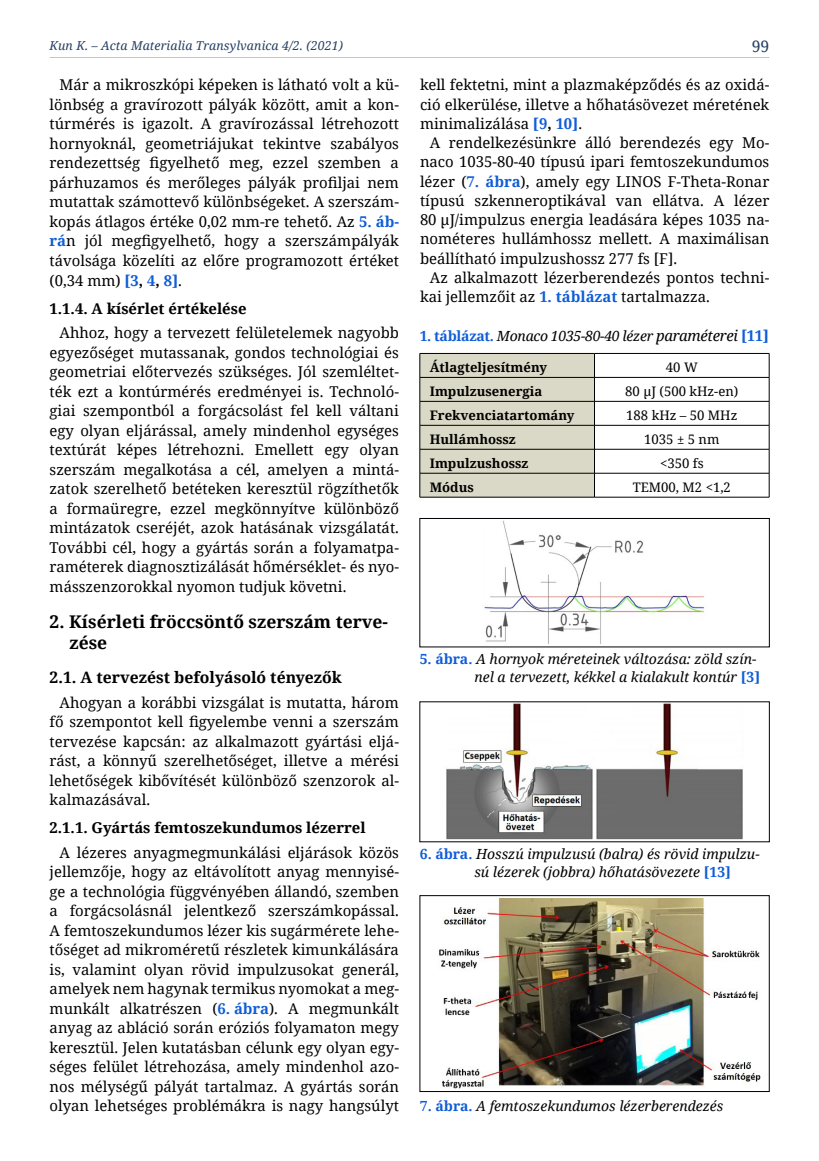
<style>
.page{position:relative;width:819px;height:1161px;background:#fff}
.page>*{position:absolute;margin:0;border:0;box-sizing:border-box;transform-origin:0 0}
.t1{font:700 17.5px/21.2px "Noto Serif";color:#000}
.t2{font:700 15.75px "Noto Serif";color:#000}
.t3{font:15.75px "Noto Serif";color:#244061}
.t4{font:14.88px/19.6px "Noto Serif";color:#000;text-align:justify}
.t5{font:700 14.88px "Noto Serif";color:#000}
.t6{font:italic 14px/17.5px "Noto Serif";color:#000;text-align:right}
.t7{font:italic 14px "Noto Serif";letter-spacing:-.02em;color:#000}
.t8{font:700 13.12px "Noto Serif";color:#000}
.t9{font:13.12px "Noto Serif";color:#000}
.t10{font:italic 12.25px "Noto Serif";letter-spacing:.01em;color:#244061}
.s1{font-weight:700;color:#0f5dd8}
.s2{font-weight:700}
.s3{font-weight:700;font-style:normal;color:#0f5dd8}
.s4{font-size:14.88px}
.s5{font-weight:700;font-style:normal;font-size:14.88px;color:#0f5dd8}
</style>
<div class="page">
<hr style="left:50px;top:57px;width:719px;height:1px;background:#c6c6c6">
<img style="left:484px;top:520px;width:220px;height:124px">
<div style="left:419px;top:518px;width:350px;height:129px;border:1px solid #000"></div>
<img style="left:446px;top:704px;width:297px;height:136px">
<img style="left:439px;top:898px;width:322px;height:191px">
<div style="left:420px;top:895px;width:349px;height:196px;border:1px solid #000"></div>
<hr style="left:594px;top:353px;width:175px;height:1px;background:#000">
<hr style="left:594px;top:377px;width:175px;height:1px;background:#000">
<hr style="left:594px;top:401px;width:175px;height:1px;background:#000">
<hr style="left:594px;top:425px;width:175px;height:1px;background:#000">
<hr style="left:594px;top:449px;width:175px;height:1px;background:#000">
<hr style="left:594px;top:473px;width:175px;height:1px;background:#000">
<svg style="left:419px;top:353px;width:176px;height:144px;background:#cfcdbc"></svg>
<svg style="left:768px;top:354px;width:1px;height:143px"></svg>
<hr style="left:419px;top:497px;width:175px;height:1px;background:#000">
<hr style="left:594px;top:497px;width:175px;height:1px;background:#000">
<p class="t10" style="left:50px;top:37px;width:295px">Kun K. – Acta Materialia Transylvanica 4/2. (2021)</p>
<p class="t3" style="left:751px;top:35px;width:19px">99</p>
<p class="t4" style="left:50px;top:75px;width:351px;text-indent:10px">Már a mikroszkópi képeken is látható volt a kü&shy;lönbség a gravírozott pályák között, amit a kon&shy;túrmérés is igazolt. A gravírozással létrehozott hornyoknál, geometriájukat tekintve szabályos rendezettség figyelhető meg, ezzel szemben a párhuzamos és merőleges pályák profiljai nem mutattak számottevő különbségeket. A szerszám&shy;kopás átlagos értéke 0,02 mm-re tehető. Az <span class="s1">5. áb&shy;rá</span>n jól megfigyelhető, hogy a szerszámpályák távolsága közelíti az előre programozott értéket (0,34 mm) <span class="s1">[3</span><span class="s2">,</span> <span class="s1">4</span><span class="s2">,</span> <span class="s1">8]</span>.</p>
<p class="t5" style="left:50px;top:298px;width:198px">1.1.4. A kísérlet értékelése</p>
<p class="t4" style="left:50px;top:322px;width:351px;text-indent:10px">Ahhoz, hogy a tervezett felületelemek nagyobb egyezőséget mutassanak, gondos technológiai és geometriai előtervezés szükséges. Jól szemléltet&shy;ték ezt a kontúrmérés eredményei is. Technoló&shy;giai szempontból a forgácsolást fel kell váltani egy olyan eljárással, amely mindenhol egységes textúrát képes létrehozni. Emellett egy olyan szerszám megalkotása a cél, amelyen a mintá&shy;zatok szerelhető betéteken keresztül rögzíthetők a formaüregre, ezzel megkönnyítve különböző mintázatok cseréjét, azok hatásának vizsgálatát.<br>További cél, hogy a gyártás során a folyamatpa&shy;raméterek diagnosztizálását hőmérséklet- és nyo&shy;másszenzorokkal nyomon tudjuk követni.</p>
<p class="t1" style="left:69px;top:610px;width:320px;text-indent:-20px">2. Kísérleti fröccsöntő szerszám terve&shy;zése</p>
<p class="t2" style="left:50px;top:666px;width:294px">2.1. A tervezést befolyásoló tényezők</p>
<p class="t4" style="left:50px;top:692px;width:351px;text-indent:10px">Ahogyan a korábbi vizsgálat is mutatta, három fő szempontot kell figyelembe venni a szerszám tervezése kapcsán: az alkalmazott gyártási eljá&shy;rást, a könnyű szerelhetőséget, illetve a mérési lehetőségek kibővítését különböző szenzorok al&shy;kalmazásával.</p>
<p class="t5" style="left:50px;top:817px;width:317px">2.1.1. Gyártás femtoszekundumos lézerrel</p>
<p class="t4" style="left:50px;top:842px;width:351px;text-indent:10px">A lézeres anyagmegmunkálási eljárások közös jellemzője, hogy az eltávolított anyag mennyisé&shy;ge a technológia függvényében állandó, szemben a forgácsolásnál jelentkező szerszámkopással.<br>A femtoszekundumos lézer kis sugármérete lehe&shy;tőséget ad mikroméretű részletek kimunkálására is, valamint olyan rövid impulzusokat generál, amelyek nem hagynak termikus nyomokat a meg&shy;munkált alkatrészen (<span class="s1">6. ábra</span>). A megmunkált anyag az abláció során eróziós folyamaton megy keresztül. Jelen kutatásban célunk egy olyan egy&shy;séges felület létrehozása, amely mindenhol azo&shy;nos mélységű pályát tartalmaz. A gyártás során olyan lehetséges problémákra is nagy hangsúlyt</p>
<p class="t4" style="left:420px;top:75px;width:351px">kell fektetni, mint a plazmaképződés és az oxidá&shy;ció elkerülése, illetve a hőhatásövezet méretének minimalizálása <span class="s1">[9</span><span class="s2">,</span> <span class="s1">10]</span>.</p>
<p class="t4" style="left:420px;top:133px;width:351px;text-indent:10px">A rendelkezésünkre álló berendezés egy Mo&shy;naco 1035-80-40 típusú ipari femtoszekundumos lézer (<span class="s1">7. ábra</span>), amely egy LINOS F-Theta-Ronar típusú szkenneroptikával van ellátva. A lézer 80 μJ/impulzus energia leadására képes 1035 na&shy;nométeres hullámhossz mellett. A maximálisan beállítható impulzushossz 277 fs [F].</p>
<p class="t4" style="left:420px;top:267px;width:351px;text-indent:10px">Az alkalmazott lézerberendezés pontos techni&shy;kai jellemzőit az <span class="s1">1. táblázat</span> tartalmazza.</p>
<p class="t7" style="left:419px;top:327px;width:351px"><span class="s3">1. táblázat.</span> Monaco 1035-80-40 lézer <span class="s4">paraméterei</span> <span class="s5">[11]</span></p>
<p class="t8" style="left:429px;top:358px;width:119px">Átlagteljesítmény</p>
<p class="t9" style="left:666px;top:359px;width:33px">40 W</p>
<p class="t8" style="left:429px;top:382px;width:114px">Impulzusenergia</p>
<p class="t9" style="left:625px;top:383px;width:115px">80 μJ (500 kHz-en)</p>
<p class="t8" style="left:429px;top:406px;width:146px">Frekvenciatartomány</p>
<p class="t9" style="left:626px;top:407px;width:113px">188 kHz – 50 MHz</p>
<p class="t8" style="left:429px;top:430px;width:88px">Hullámhossz</p>
<p class="t9" style="left:644px;top:430px;width:77px">1035 ± 5 nm</p>
<p class="t8" style="left:429px;top:454px;width:100px">Impulzushossz</p>
<p class="t9" style="left:660px;top:454px;width:45px">&lt;350 fs</p>
<p class="t8" style="left:429px;top:478px;width:46px">Módus</p>
<p class="t9" style="left:632px;top:478px;width:100px">TEM00, M2 &lt;1,2</p>
<p class="t6" style="left:420px;top:650px;width:342px"><span class="s3">5. ábra.</span> A hornyok méreteinek változása: zöld szín&shy;nel a tervezett, kékkel a kialakult kontúr <span class="s3">[3]</span></p>
<p class="t6" style="left:474px;top:845px;width:287px;text-align:left;text-indent:-55px"><span class="s3">6. ábra.</span> Hosszú impulzusú (balra) és rövid impulzu&shy;sú lézerek (jobbra) hőhatásövezete <span class="s3">[13]</span></p>
<p class="t6" style="left:420px;top:1097px;width:305px"><span class="s3">7. ábra.</span> A femtoszekundumos lézerberendezés</p>
</div>
